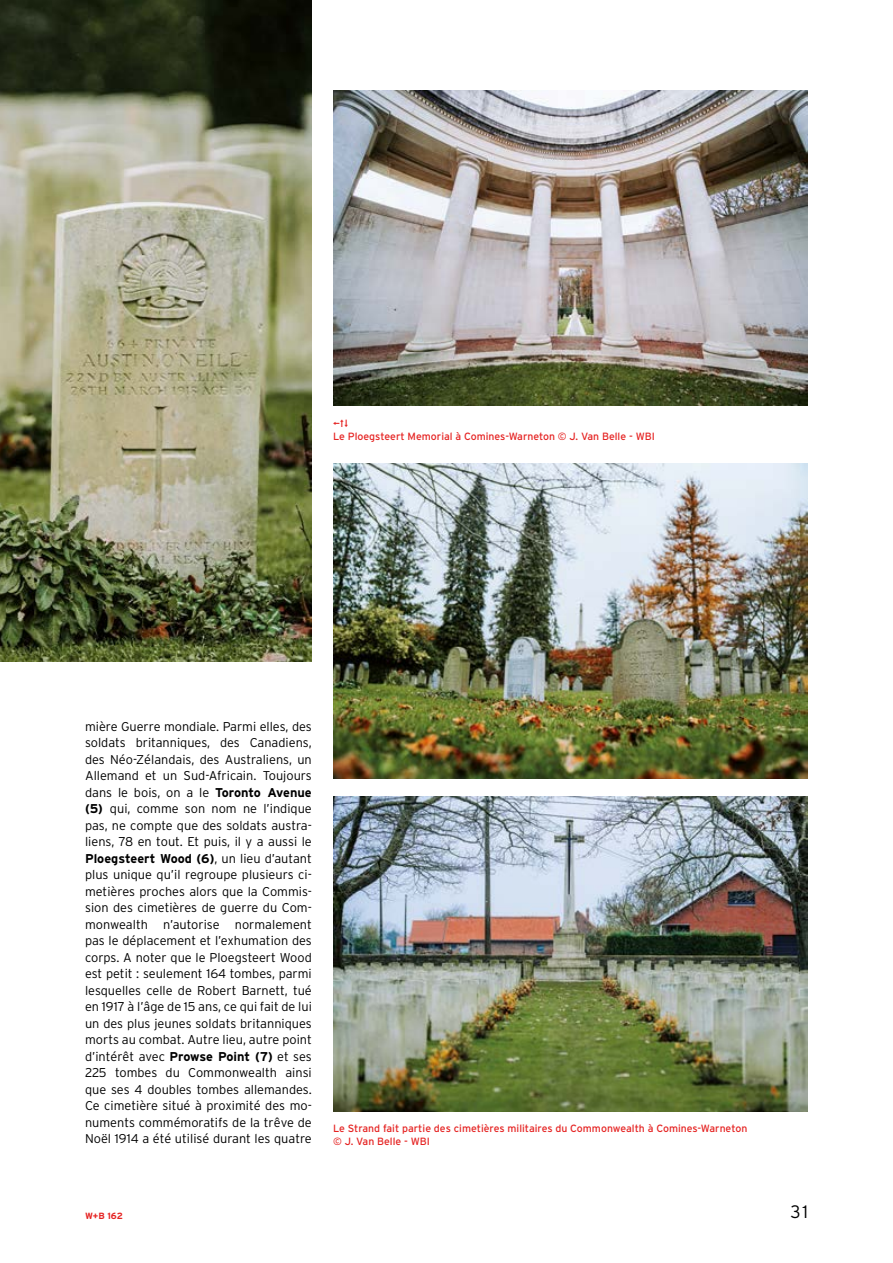
<style>
.page{position:relative;width:893px;height:1263px;background:#fff}
.page>*{position:absolute;margin:0;border:0;box-sizing:border-box;transform-origin:0 0}
.t1{font:300 18px "Interstate";color:#000}
.t2{font:300 12.75px/16.5px "Interstate";color:#000;text-align:justify}
.t3{font:10.5px/12.6px "Interstate";color:#e52322}
.t4{font:700 9px "Interstate";color:#e52322}
.s1{font-weight:700}
</style>
<div class="page">
<img style="left:0;top:0;width:312px;height:661px">
<img style="left:333px;top:90px;width:475px;height:315px">
<img style="left:333px;top:464px;width:475px;height:314px">
<img style="left:333px;top:797px;width:475px;height:314px">
<p class="t3" style="left:333px;top:417px;width:323px">←↑↓<br>Le Ploegsteert Memorial à Comines-Warneton © J. Van Belle - WBI</p>
<p class="t2" style="left:85px;top:718px;width:228px">mière Guerre mondiale. Parmi elles, des soldats britanniques, des Canadiens, des Néo-Zélandais, des Australiens, un Allemand et un Sud-Africain. Toujours dans le bois, on a le <span class="s1">Toronto Avenue (5)</span> qui, comme son nom ne l’indique pas, ne compte que des soldats austra&shy;liens, 78 en tout. Et puis, il y a aussi le <span class="s1">Ploegsteert Wood (6)</span>, un lieu d’autant plus unique qu’il regroupe plusieurs ci&shy;metières proches alors que la Commis&shy;sion des cimetières de guerre du Com&shy;monwealth n’autorise normalement pas le déplacement et l’exhumation des corps. A noter que le Ploegsteert Wood est petit : seulement 164 tombes, parmi lesquelles celle de Robert Barnett, tué en 1917 à l’âge de 15 ans, ce qui fait de lui un des plus jeunes soldats britanniques morts au combat. Autre lieu, autre point d’intérêt avec <span class="s1">Prowse Point (7)</span> et ses 225 tombes du Commonwealth ainsi que ses 4 doubles tombes allemandes.<br>Ce cimetière situé à proximité des mo&shy;numents commémoratifs de la trêve de Noël 1914 a été utilisé durant les quatre</p>
<p class="t3" style="left:333px;top:1122px;width:416px">Le Strand fait partie des cimetières militaires du Commonwealth à Comines-Warneton © J. Van Belle - WBI</p>
<p class="t4" style="left:85px;top:1211px;width:39px">W+B 162</p>
<h1 class="t1" style="left:791px;top:1201px;width:19px">31</h1>
</div>
